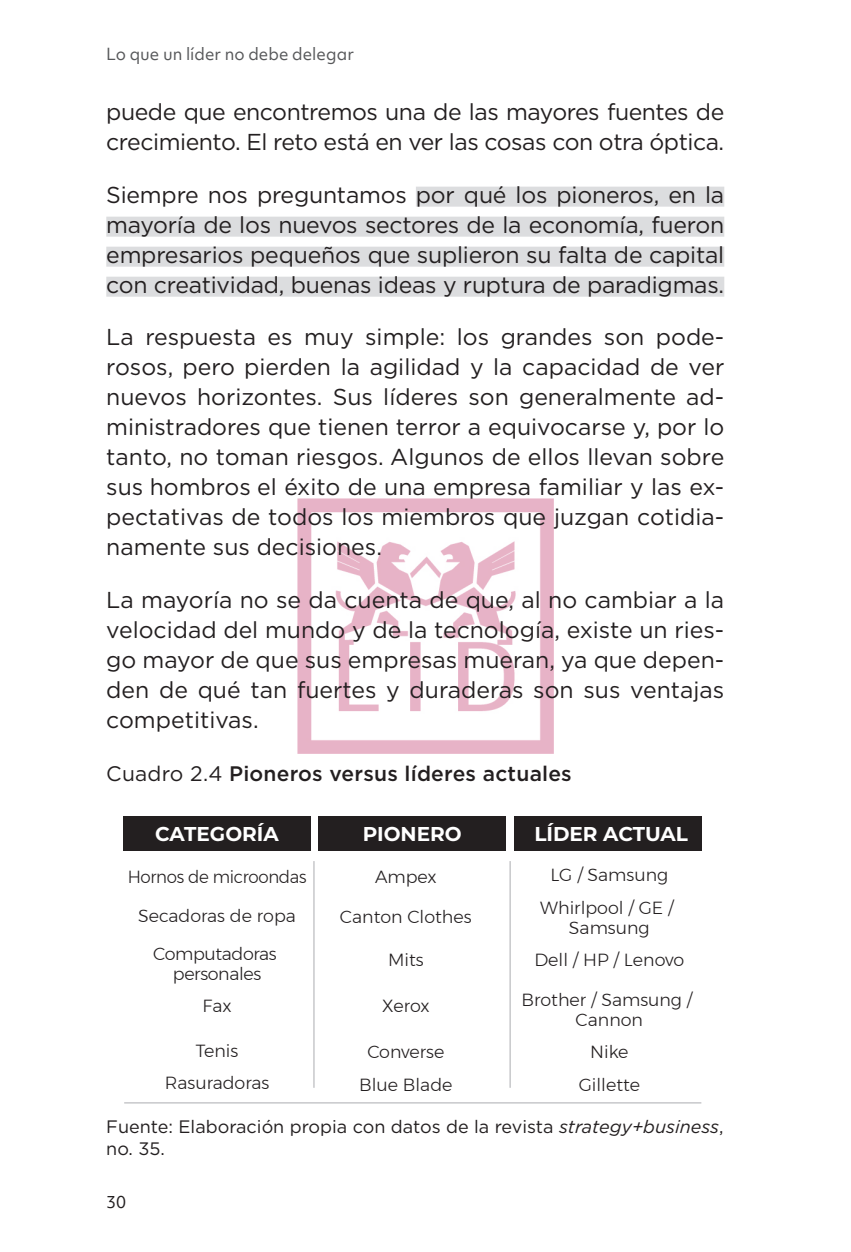
<style>
.page{position:relative;width:851px;height:1252px;background:#fff}
.page>*{position:absolute;margin:0;border:0;box-sizing:border-box;transform-origin:0 0}
.par{font:23px/30px "Gotham";letter-spacing:-.01em;color:#231f20;text-align:justify}
.img-tit{font:500 21px "Gotham";letter-spacing:.01em;color:#231f20}
.t1{font:700 20px "Montserrat";color:#fff}
.fuente{font:18px/22px "Gotham";color:#231f20}
.t2{font:300 17.6px/32.4px "Montserrat";color:#231f20;text-align:center}
.t3{font:300 17.6px/37.4px "Montserrat";letter-spacing:-.02em;color:#231f20;text-align:center}
.t4{font:300 17.6px "Montserrat";letter-spacing:-.02em;color:#231f20;scale:.95 1}
.t5{font:16px "Objektiv Mk 1";color:#57585a}
.t6{font:16px "Objektiv Mk 1";color:#231f20}
.s1{font-weight:400}
.s2{font-style:italic}
</style>
<div class="page">
<img style="left:298px;top:498px;width:255px;height:255px">
<div style="left:416px;top:187px;width:308px;height:20px;background:#dcdddf"></div>
<div style="left:106px;top:217px;width:618px;height:20px;background:#dcdddf"></div>
<div style="left:106px;top:247px;width:618px;height:20px;background:#dcdddf"></div>
<div style="left:106px;top:277px;width:618px;height:20px;background:#dcdddf"></div>
<hr style="left:124px;top:1102px;width:577px;height:1px;background:#bcbdc0">
<div style="left:123px;top:816px;width:188px;height:35px;background:#231f20"></div>
<div style="left:319px;top:816px;width:187px;height:35px;background:#231f20"></div>
<div style="left:514px;top:816px;width:187px;height:35px;background:#231f20"></div>
<hr style="left:313px;top:861px;width:2px;height:226px;background:#bcbdc0">
<hr style="left:509px;top:861px;width:2px;height:226px;background:#bcbdc0">
<p class="t5" style="left:106px;top:43px;width:249px">Lo que un líder no debe delegar</p>
<p class="par" style="left:106px;top:96px;width:620px">puede que encontremos una de las mayores fuentes de crecimiento. El reto está en ver las cosas con otra óptica.</p>
<p class="par" style="left:106px;top:179px;width:619px">Siempre nos preguntamos por qué los pioneros, en la mayoría de los nuevos sectores de la economía, fueron empresarios pequeños que suplieron su falta de capital con creatividad, buenas ideas y ruptura de paradigmas.</p>
<p class="par" style="left:106px;top:322px;width:620px">La respuesta es muy simple: los grandes son pode&shy;rosos, pero pierden la agilidad y la capacidad de ver nuevos horizontes. Sus líderes son generalmente ad&shy;ministradores que tienen terror a equivocarse y, por lo tanto, no toman riesgos. Algunos de ellos llevan sobre sus hombros el éxito de una empresa familiar y las ex&shy;pectativas de todos los miembros que juzgan cotidia&shy;namente sus decisiones.</p>
<p class="par" style="left:106px;top:584px;width:619px">La mayoría no se da cuenta de que, al no cambiar a la velocidad del mundo y de la tecnología, existe un ries&shy;go mayor de que sus empresas mueran, ya que depen&shy;den de qué tan fuertes y duraderas son sus ventajas competitivas.</p>
<p class="img-tit" style="left:106px;top:759px;width:467px"><span class="s1">Cuadro 2.4</span> Pioneros versus líderes actuales</p>
<p class="t1" style="left:155px;top:819px;width:125px">CATEGORÍA</p>
<p class="t4" style="left:128px;top:863px;width:190px">Hornos de microondas</p>
<p class="t3" style="left:138px;top:897px;width:159px">Secadoras de ropa<br>Computadoras</p>
<p class="t3" style="left:173px;top:957px;width:90px;line-height:32.4px">personales<br>Fax</p>
<p class="t2" style="left:165px;top:1034px;width:106px">Tenis<br>Rasuradoras</p>
<p class="t1" style="left:363px;top:819px;width:101px">PIONERO</p>
<p class="t1" style="left:534px;top:819px;width:155px">LÍDER ACTUAL</p>
<p class="t2" style="left:375px;top:860px;width:63px">Ampex</p>
<p class="t2" style="left:340px;top:900px;width:133px">Canton Clothes</p>
<p class="t2" style="left:388px;top:943px;width:37px">Mits</p>
<p class="t2" style="left:382px;top:989px;width:49px">Xerox</p>
<p class="t2" style="left:359px;top:1034px;width:95px;line-height:33px">Converse<br>Blue Blade</p>
<p class="t2" style="left:540px;top:858px;width:135px">LG / Samsung<br>Whirlpool / GE /</p>
<p class="t2" style="left:534px;top:911px;width:151px">Samsung<br>Dell / HP / Lenovo</p>
<p class="t2" style="left:521px;top:989px;width:172px;line-height:20px">Brother / Samsung /<br>Cannon</p>
<p class="t2" style="left:579px;top:1035px;width:63px">Nike<br>Gillette</p>
<p class="fuente" style="left:106px;top:1115px;width:619px">Fuente: Elaboración propia con datos de la revista <span class="s2">strategy+business</span>, no. 35.</p>
<p class="t6" style="left:106px;top:1190px;width:21px">30</p>
</div>
